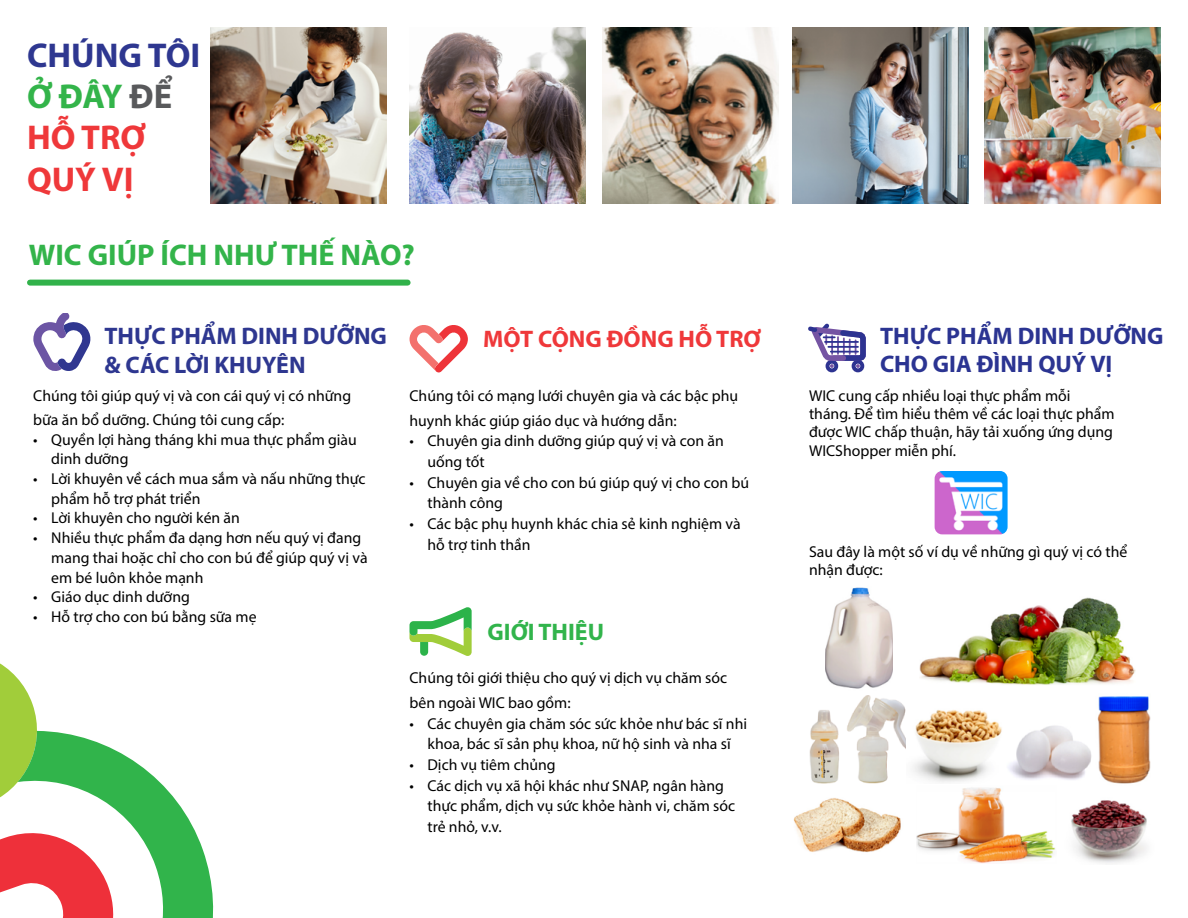
<style>
.page{position:relative;width:1188px;height:918px;background:#fff}
.page>*{position:absolute;margin:0;border:0;box-sizing:border-box;transform-origin:0 0}
.t1{font:700 34.5px/41.4px "Myriad Pro";color:#ef383a}
.t2{font:700 34.5px "Myriad Pro";color:#2e3790}
.t3{font:700 34.5px "Myriad Pro";color:#33b44a}
.t4{font:700 30px "Myriad Pro";color:#33b44a}
.t5{font:700 24px/28.8px "Myriad Pro";color:#2b3492}
.t6{font:700 24px/28.8px "Myriad Pro";color:#2e3790}
.t7{font:700 24px "Myriad Pro";color:#ef383a}
.t8{font:700 24px "Myriad Pro";color:#31b44b}
.t9{font:15.75px/20.5px "Myriad Pro";color:#000}
.s1{color:#58595b}
</style>
<div class="page">
<img style="left:211px;top:27px;width:176px;height:176px">
<img style="left:410px;top:27px;width:176px;height:176px">
<img style="left:602px;top:27px;width:176px;height:176px">
<img style="left:792px;top:27px;width:176px;height:176px">
<img style="left:985px;top:27px;width:176px;height:176px">
<div style="left:30px;top:280px;width:378px;height:6px;background:#31b24a"></div>
<img style="left:935px;top:471px;width:73px;height:63px">
<img style="left:825px;top:587px;width:68px;height:102px">
<img style="left:920px;top:597px;width:216px;height:88px">
<img style="left:809px;top:695px;width:97px;height:89px">
<img style="left:913px;top:710px;width:89px;height:72px">
<img style="left:1008px;top:725px;width:84px;height:55px">
<img style="left:1097px;top:696px;width:54px;height:88px">
<img style="left:793px;top:798px;width:108px;height:54px">
<img style="left:916px;top:788px;width:140px;height:75px">
<img style="left:1071px;top:800px;width:76px;height:64px">
<svg style="left:33px;top:313px;width:58px;height:58px"></svg>
<svg style="left:410px;top:325px;width:58px;height:47px"></svg>
<svg style="left:808px;top:324px;width:58px;height:48px"></svg>
<svg style="left:0;top:663px;width:214px;height:255px"></svg>
<svg style="left:410px;top:607px;width:62px;height:49px"></svg>
<p class="t2" style="left:27px;top:33px;width:175px">CHÚNG TÔI</p>
<p class="t3" style="left:27px;top:74px;width:147px">Ở ĐÂY <span class="s1">ĐỂ</span></p>
<p class="t1" style="left:27px;top:116px;width:120px">HỖ TRỢ<br>QUÝ VỊ</p>
<p class="t4" style="left:29px;top:235px;width:388px">WIC GIÚP ÍCH NHƯ THẾ NÀO?</p>
<p class="t6" style="left:104px;top:321px;width:284px">THỰC PHẨM DINH DƯỠNG &amp; CÁC LỜI KHUYÊN</p>
<p class="t9" style="left:33px;top:383px;width:319px;line-height:24px">Chúng tôi giúp quý vị và con cái quý vị có những bữa ăn bổ dưỡng. Chúng tôi cung cấp:</p>
<p class="t9" style="left:51px;top:429px;width:307px;line-height:19.6px;text-indent:-18px">• Quyền lợi hàng tháng khi mua thực phẩm giàu dinh dưỡng</p>
<p class="t9" style="left:51px;top:469px;width:316px;line-height:19.6px;text-indent:-18px">• Lời khuyên về cách mua sắm và nấu những thực phẩm hỗ trợ phát triển</p>
<p class="t9" style="left:33px;top:508px;width:208px">• Lời khuyên cho người kén ăn</p>
<p class="t9" style="left:51px;top:528px;width:318px;line-height:19.6px;text-indent:-18px">• Nhiều thực phẩm đa dạng hơn nếu quý vị đang mang thai hoặc chỉ cho con bú để giúp quý vị và em bé luôn khỏe mạnh</p>
<p class="t9" style="left:33px;top:586px;width:158px">• Giáo dục dinh dưỡng</p>
<p class="t9" style="left:33px;top:606px;width:225px">• Hỗ trợ cho con bú bằng sữa mẹ</p>
<p class="t7" style="left:483px;top:324px;width:279px">MỘT CỘNG ĐỒNG HỖ TRỢ</p>
<p class="t9" style="left:410px;top:383px;width:330px;line-height:24.9px">Chúng tôi có mạng lưới chuyên gia và các bậc phụ huynh khác giúp giáo dục và hướng dẫn:</p>
<p class="t9" style="left:428px;top:431px;width:298px;text-indent:-18px">• Chuyên gia dinh dưỡng giúp quý vị và con ăn uống tốt</p>
<p class="t9" style="left:428px;top:472px;width:323px;text-indent:-18px">• Chuyên gia về cho con bú giúp quý vị cho con bú thành công</p>
<p class="t9" style="left:428px;top:513px;width:315px;text-indent:-18px">• Các bậc phụ huynh khác chia sẻ kinh nghiệm và hỗ trợ tinh thần</p>
<p class="t8" style="left:488px;top:616px;width:118px">GIỚI THIỆU</p>
<p class="t9" style="left:410px;top:665px;width:319px;line-height:24.9px">Chúng tôi giới thiệu cho quý vị dịch vụ chăm sóc bên ngoài WIC bao gồm:</p>
<p class="t9" style="left:410px;top:713px;width:339px;text-align:center">• Các chuyên gia chăm sóc sức khỏe như bác sĩ nhi khoa, bác sĩ sản phụ khoa, nữ hộ sinh và nha sĩ</p>
<p class="t9" style="left:410px;top:754px;width:148px">• Dịch vụ tiêm chủng</p>
<p class="t9" style="left:428px;top:775px;width:309px;text-indent:-18px">• Các dịch vụ xã hội khác như SNAP, ngân hàng thực phẩm, dịch vụ sức khỏe hành vi, chăm sóc trẻ nhỏ, v.v.</p>
<p class="t5" style="left:880px;top:320px;width:285px">THỰC PHẨM DINH DƯỠNG<br>CHO GIA ĐÌNH QUÝ VỊ</p>
<p class="t9" style="left:809px;top:386px;width:307px;line-height:18.1px">WIC cung cấp nhiều loại thực phẩm mỗi tháng. Để tìm hiểu thêm về các loại thực phẩm được WIC chấp thuận, hãy tải xuống ứng dụng WICShopper miễn phí.</p>
<p class="t9" style="left:809px;top:542px;width:320px;line-height:18.6px">Sau đây là một số ví dụ về những gì quý vị có thể nhận được:</p>
</div>
